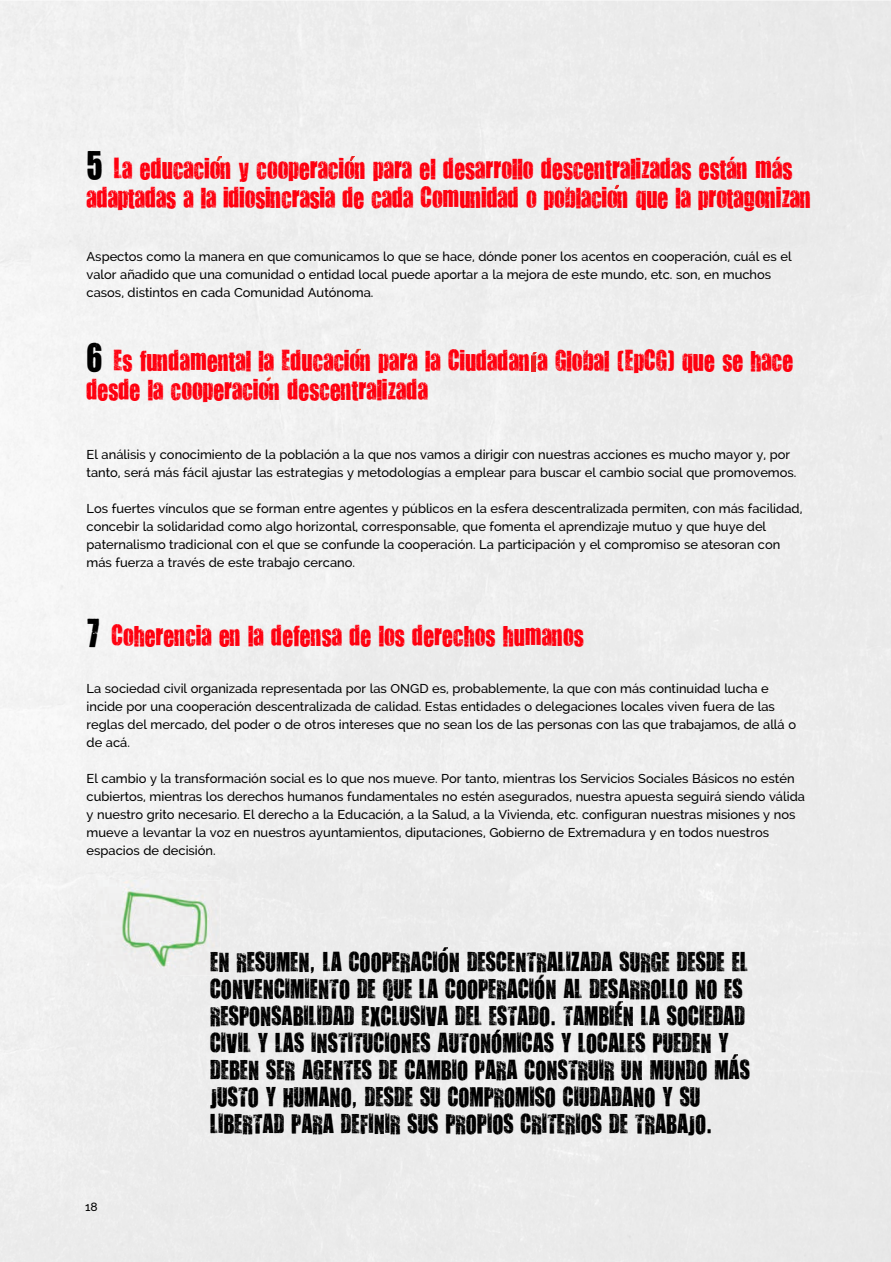
<style>
.page{position:relative;width:891px;height:1262px;background:#ededed}
.page>*{position:absolute;margin:0;border:0;box-sizing:border-box;transform-origin:0 0}
.t1{font:24px/28.5px "You Are Loved";color:#ff000f}
.t2{font:22.5px/27px "You Are Loved";color:#000}
.t3{font:500 12.9px/18px "Raleway";color:#000}
.t4{font:500 12px "Raleway";color:#000}
.s1{font-size:33px;color:#000}
</style>
<div class="page">
<svg style="left:212px;top:155px;width:9px;height:5px"></svg>
<svg style="left:345px;top:155px;width:10px;height:5px"></svg>
<svg style="left:610px;top:184px;width:9px;height:5px"></svg>
<img style="left:531px;top:352px;width:6px;height:19px">
<svg style="left:351px;top:348px;width:9px;height:4px"></svg>
<svg style="left:261px;top:376px;width:10px;height:5px"></svg>
<img style="left:96px;top:881px;width:125px;height:95px">
<img style="left:211px;top:951px;width:10px;height:22px">
<svg style="left:439px;top:946px;width:9px;height:5px"></svg>
<svg style="left:535px;top:974px;width:9px;height:5px"></svg>
<svg style="left:614px;top:1000px;width:8px;height:5px"></svg>
<svg style="left:492px;top:1028px;width:8px;height:5px"></svg>
<svg style="left:729px;top:1053px;width:8px;height:5px"></svg>
<h1 class="t1" style="left:86px;top:153px;width:726px"><span class="s1">5</span> La educacion y cooperacion para el desarrollo descentralizadas están más adaptadas a la idiosincrasia de cada Comunidad o poblacion que la protagonizan</h1>
<p class="t3" style="left:87px;top:247px;width:706px">Aspectos como la manera en que comunicamos lo que se hace, dónde poner los acentos en cooperación, cuál es el valor añadido que una comunidad o entidad local puede aportar a la mejora de este mundo, etc. son, en muchos casos, distintos en cada Comunidad Autónoma.</p>
<h1 class="t1" style="left:86px;top:345px;width:708px"><span class="s1">6</span> Es fundamental la Educacion para la Ciudadan a Global (EpCG) que se hace desde la cooperacion descentralizada</h1>
<p class="t3" style="left:87px;top:445px;width:711px">El análisis y conocimiento de la población a la que nos vamos a dirigir con nuestras acciones es mucho mayor y, por tanto, será más fácil ajustar las estrategias y metodologías a emplear para buscar el cambio social que promovemos.</p>
<p class="t3" style="left:87px;top:499px;width:717px">Los fuertes vínculos que se forman entre agentes y públicos en la esfera descentralizada permiten, con más facilidad, concebir la solidaridad como algo horizontal, corresponsable, que fomenta el aprendizaje mutuo y que huye del paternalismo tradicional con el que se confunde la cooperación. La participación y el compromiso se atesoran con más fuerza a través de este trabajo cercano.</p>
<h1 class="t1" style="left:86px;top:620px;width:499px"><span class="s1">7</span> Coherencia en la defensa de los derechos humanos</h1>
<p class="t3" style="left:87px;top:679px;width:711px">La sociedad civil organizada representada por las ONGD es, probablemente, la que con más continuidad lucha e incide por una cooperación descentralizada de calidad. Estas entidades o delegaciones locales viven fuera de las reglas del mercado, del poder o de otros intereses que no sean los de las personas con las que trabajamos, de allá o de acá.</p>
<p class="t3" style="left:87px;top:769px;width:720px">El cambio y la transformación social es lo que nos mueve. Por tanto, mientras los Servicios Sociales Básicos no estén cubiertos, mientras los derechos humanos fundamentales no estén asegurados, nuestra apuesta seguirá siendo válida y nuestro grito necesario. El derecho a la Educación, a la Salud, a la Vivienda, etc. configuran nuestras misiones y nos mueve a levantar la voz en nuestros ayuntamientos, diputaciones, Gobierno de Extremadura y en todos nuestros espacios de decisión.</p>
<p class="t4" style="left:85px;top:1200px;width:14px">18</p>
<p class="t2" style="left:210px;top:948px;width:541px">EN RESUMEN, LA COOPERACION DESCENTRALIZADA SURGE DESDE EL CONVENCIMIENTO DE QUE LA COOPERACION AL DESARROLLO NO ES RESPONSABILIDAD EXCLUSIVA DEL ESTADO. TAMBIEN LA SOCIEDAD CIVIL Y LAS INSTITUCIONES AUTONOMICAS Y LOCALES PUEDEN Y DEBEN SER AGENTES DE CAMBIO PARA CONSTRUIR UN MUNDO MAS JUSTO Y HUMANO, DESDE SU COMPROMISO CIUDADANO Y SU LIBERTAD PARA DEFINIR SUS PROPIOS CRITERIOS DE TRABAJO.</p>
</div>
